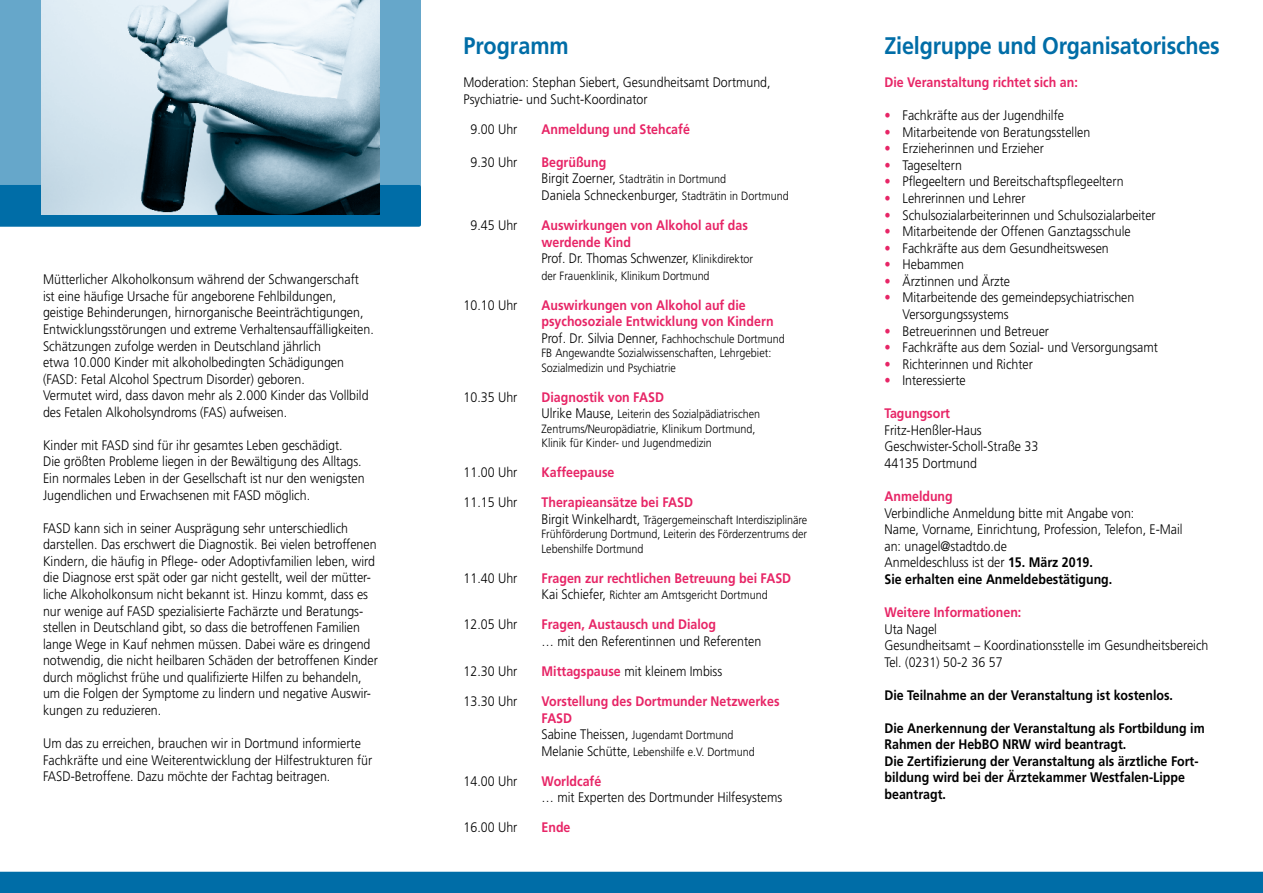
<style>
.page{position:relative;width:1263px;height:893px;background:#fff}
.page>*{position:absolute;margin:0;border:0;box-sizing:border-box;transform-origin:0 0}
.t1{font:700 24px "Frutiger LT";letter-spacing:-.01em;color:#006da7;scale:.9 1}
.t2{font:300 13.8px/16.5px "Frutiger LT";color:#000;scale:.9 1}
.t3{font:700 13.8px/16.5px "Frutiger LT";color:#e72566;scale:.9 1}
.t4{font:700 13.8px/16.5px "Frutiger LT";color:#000;scale:.9 1}
.t5{font:300 12px/14.4px "Frutiger LT";color:#000;scale:.9 1}
.s1{font-size:13.8px}
.s2{font-size:12px}
.s3{font-weight:300;color:#000}
.s4{font-weight:300;font-size:12px;color:#000}
.s5{font-weight:700;color:#e72566}
.s6{color:#e72566}
.s7{font-weight:700}
</style>
<div class="page">
<div style="left:0;top:0;width:421px;height:185px;background:#66a7ca"></div>
<div style="left:0;top:872px;width:1263px;height:21px;background:#006da7"></div>
<div style="left:0;top:185px;width:421px;height:42px;background:#006da7"></div>
<img style="left:41px;top:0;width:338px;height:215px">
<p class="t2" style="left:43px;top:271px;width:369px">Mütterlicher Alkoholkonsum während der Schwangerschaft ist eine häufige Ursache für angeborene Fehlbildungen, geistige Behinderungen, hirnorganische Beeinträchtigungen, Entwicklungsstörungen und extreme Verhaltensauffälligkeiten.<br>Schätzungen zufolge werden in Deutschland jährlich<br>etwa 10.000 Kinder mit alkoholbedingten Schädigungen (FASD: Fetal Alcohol Spectrum Disorder) geboren.<br>Vermutet wird, dass davon mehr als 2.000 Kinder das Vollbild des Fetalen Alkoholsyndroms (FAS) aufweisen.</p>
<p class="t2" style="left:43px;top:437px;width:359px">Kinder mit FASD sind für ihr gesamtes Leben geschädigt.<br>Die größten Probleme liegen in der Bewältigung des Alltags.<br>Ein normales Leben in der Gesellschaft ist nur den wenigsten Jugendlichen und Erwachsenen mit FASD möglich.</p>
<p class="t2" style="left:43px;top:520px;width:373px">FASD kann sich in seiner Ausprägung sehr unterschiedlich darstellen. Das erschwert die Diagnostik. Bei vielen betroffenen Kindern, die häufig in Pflege- oder Adoptivfamilien leben, wird die Diagnose erst spät oder gar nicht gestellt, weil der mütter&shy;liche Alkoholkonsum nicht bekannt ist. Hinzu kommt, dass es nur wenige auf FASD spezialisierte Fachärzte und Beratungs&shy;stellen in Deutschland gibt, so dass die betroffenen Familien lange Wege in Kauf nehmen müssen. Dabei wäre es dringend notwendig, die nicht heilbaren Schäden der betroffenen Kinder durch möglichst frühe und qualifizierte Hilfen zu behandeln, um die Folgen der Symptome zu lindern und negative Auswir&shy;kungen zu reduzieren.</p>
<p class="t2" style="left:43px;top:735px;width:367px">Um das zu erreichen, brauchen wir in Dortmund informierte<br>Fachkräfte und eine Weiterentwicklung der Hilfestrukturen für<br>FASD-Betroffene. Dazu möchte der Fachtag beitragen.</p>
<h1 class="t1" style="left:463px;top:32px;width:118px">Programm</h1>
<p class="t2" style="left:463px;top:74px;width:343px">Moderation: Stephan Siebert, Gesundheitsamt Dortmund,<br>Psychiatrie- und Sucht-Koordinator</p>
<p class="t2" style="left:470px;top:121px;width:54px">9.00 Uhr</p>
<p class="t3" style="left:541px;top:121px;width:166px">Anmeldung und Stehcafé</p>
<p class="t2" style="left:470px;top:154px;width:54px">9.30 Uhr</p>
<p class="t3" style="left:541px;top:154px;width:74px">Begrüßung</p>
<p class="t5" style="left:541px;top:172px;width:207px"><span class="s1">Birgit Zoerner,</span> Stadträtin in Dortmund</p>
<p class="t2" style="left:541px;top:187px;width:276px">Daniela Schneckenburger, <span class="s2">Stadträtin in Dortmund</span></p>
<p class="t2" style="left:470px;top:217px;width:54px">9.45 Uhr</p>
<p class="t3" style="left:541px;top:217px;width:237px">Auswirkungen von Alkohol auf das werdende Kind<br><span class="s3">Prof. Dr. Thomas Schwenzer,</span> <span class="s4">Klinikdirektor</span></p>
<p class="t5" style="left:541px;top:269px;width:188px">der Frauenklinik, Klinikum Dortmund</p>
<p class="t2" style="left:463px;top:297px;width:61px">10.10 Uhr</p>
<p class="t3" style="left:541px;top:297px;width:259px">Auswirkungen von Alkohol auf die psychosoziale Entwicklung von Kindern</p>
<p class="t5" style="left:541px;top:332px;width:272px"><span class="s1">Prof. Dr. Silvia Denner,</span> Fachhochschule Dortmund<br>FB Angewandte Sozialwissenschaften, Lehrgebiet:<br>Sozialmedizin und Psychiatrie</p>
<p class="t2" style="left:463px;top:389px;width:61px">10.35 Uhr</p>
<p class="t3" style="left:541px;top:389px;width:138px">Diagnostik von FASD</p>
<p class="t5" style="left:541px;top:407px;width:245px"><span class="s1">Ulrike Mause,</span> Leiterin des Sozialpädiatrischen<br>Zentrums/Neuropädiatrie, Klinikum Dortmund,<br>Klinik für Kinder- und Jugendmedizin</p>
<p class="t2" style="left:463px;top:464px;width:61px">11.00 Uhr</p>
<p class="t3" style="left:541px;top:464px;width:83px">Kaffeepause</p>
<p class="t2" style="left:463px;top:494px;width:61px">11.15 Uhr</p>
<p class="t3" style="left:541px;top:494px;width:170px">Therapieansätze bei FASD</p>
<p class="t5" style="left:541px;top:513px;width:297px;text-align:justify"><span class="s1">Birgit Winkelhardt,</span> Trägergemeinschaft Interdisziplinäre Frühförderung Dortmund, Leiterin des Förderzentrums der Lebenshilfe Dortmund</p>
<p class="t2" style="left:463px;top:570px;width:61px">11.40 Uhr</p>
<p class="t3" style="left:541px;top:570px;width:279px">Fragen zur rechtlichen Betreuung bei FASD</p>
<p class="t5" style="left:541px;top:588px;width:253px"><span class="s1">Kai Schiefer,</span> Richter am Amtsgericht Dortmund</p>
<p class="t2" style="left:463px;top:616px;width:61px">12.05 Uhr</p>
<p class="t3" style="left:541px;top:616px;width:195px">Fragen, Austausch und Dialog</p>
<p class="t2" style="left:541px;top:633px;width:246px">… mit den Referentinnen und Referenten</p>
<p class="t2" style="left:463px;top:663px;width:61px">12.30 Uhr</p>
<p class="t2" style="left:541px;top:663px;width:202px"><span class="s5">Mittagspause</span> mit kleinem Imbiss</p>
<p class="t2" style="left:463px;top:693px;width:61px">13.30 Uhr</p>
<p class="t3" style="left:541px;top:693px;width:266px">Vorstellung des Dortmunder Netzwerkes<br>FASD</p>
<p class="t5" style="left:541px;top:727px;width:238px;line-height:16.5px"><span class="s1">Sabine Theissen,</span> Jugendamt Dortmund<br><span class="s1">Melanie Schütte</span>, Lebenshilfe e.V. Dortmund</p>
<p class="t2" style="left:463px;top:773px;width:61px">14.00 Uhr</p>
<p class="t3" style="left:541px;top:773px;width:68px">Worldcafé</p>
<p class="t2" style="left:541px;top:789px;width:269px">… mit Experten des Dortmunder Hilfesystems</p>
<p class="t2" style="left:463px;top:819px;width:61px">16.00 Uhr</p>
<p class="t3" style="left:541px;top:819px;width:34px">Ende</p>
<h1 class="t1" style="left:884px;top:32px;width:374px">Zielgruppe und Organisatorisches</h1>
<p class="t3" style="left:884px;top:74px;width:216px">Die Veranstaltung richtet sich an:</p>
<p class="t2" style="left:884px;top:107px;width:201px"><span class="s6">•</span> Fachkräfte aus der Jugendhilfe</p>
<p class="t2" style="left:884px;top:124px;width:230px"><span class="s6">•</span> Mitarbeitende von Beratungsstellen</p>
<p class="t2" style="left:884px;top:141px;width:179px"><span class="s6">•</span> Erzieherinnen und Erzieher</p>
<p class="t2" style="left:884px;top:157px;width:88px"><span class="s6">•</span> Tageseltern</p>
<p class="t2" style="left:884px;top:174px;width:267px"><span class="s6">•</span> Pflegeeltern und Bereitschaftspflegeeltern</p>
<p class="t2" style="left:884px;top:190px;width:158px"><span class="s6">•</span> Lehrerinnen und Lehrer</p>
<p class="t2" style="left:884px;top:207px;width:303px"><span class="s6">•</span> Schulsozialarbeiterinnen und Schulsozialarbeiter</p>
<p class="t2" style="left:884px;top:223px;width:275px"><span class="s6">•</span> Mitarbeitende der Offenen Ganztagsschule</p>
<p class="t2" style="left:884px;top:240px;width:251px"><span class="s6">•</span> Fachkräfte aus dem Gesundheitswesen</p>
<p class="t2" style="left:884px;top:256px;width:90px"><span class="s6">•</span> Hebammen</p>
<p class="t2" style="left:884px;top:273px;width:141px"><span class="s6">•</span> Ärztinnen und Ärzte</p>
<p class="t2" style="left:902px;top:290px;width:259px;text-indent:-18px"><span class="s6">•</span> Mitarbeitende des gemeindepsychiatrischen<br>Versorgungssystems</p>
<p class="t2" style="left:884px;top:323px;width:184px"><span class="s6">•</span> Betreuerinnen und Betreuer</p>
<p class="t2" style="left:884px;top:339px;width:305px"><span class="s6">•</span> Fachkräfte aus dem Sozial- und Versorgungsamt</p>
<p class="t2" style="left:884px;top:356px;width:166px"><span class="s6">•</span> Richterinnen und Richter</p>
<p class="t2" style="left:884px;top:372px;width:92px"><span class="s6">•</span> Interessierte</p>
<p class="t3" style="left:884px;top:405px;width:74px">Tagungsort</p>
<p class="t2" style="left:884px;top:422px;width:172px">Fritz-Henßler-Haus<br>Geschwister-Scholl-Straße 33<br>44135 Dortmund</p>
<p class="t3" style="left:884px;top:488px;width:77px">Anmeldung</p>
<p class="t2" style="left:884px;top:505px;width:333px">Verbindliche Anmeldung bitte mit Angabe von:<br>Name, Vorname, Einrichtung, Profession, Telefon, E-Mail an: unagel@stadtdo.de<br>Anmeldeschluss ist der <span class="s7">15. März 2019.<br>Sie erhalten eine Anmeldebestätigung.</span></p>
<p class="t3" style="left:884px;top:604px;width:154px">Weitere Informationen:</p>
<p class="t2" style="left:884px;top:621px;width:361px">Uta Nagel<br>Gesundheitsamt – Koordinationsstelle im Gesundheitsbereich<br>Tel. (0231) 50-2 36 57</p>
<p class="t4" style="left:884px;top:687px;width:322px">Die Teilnahme an der Veranstaltung ist kostenlos.</p>
<p class="t4" style="left:884px;top:720px;width:357px">Die Anerkennung der Veranstaltung als Fortbildung im Rahmen der HebBO NRW wird beantragt.<br>Die Zertifizierung der Veranstaltung als ärztliche Fort&shy;bildung wird bei der Ärztekammer Westfalen-Lippe beantragt.</p>
</div>
